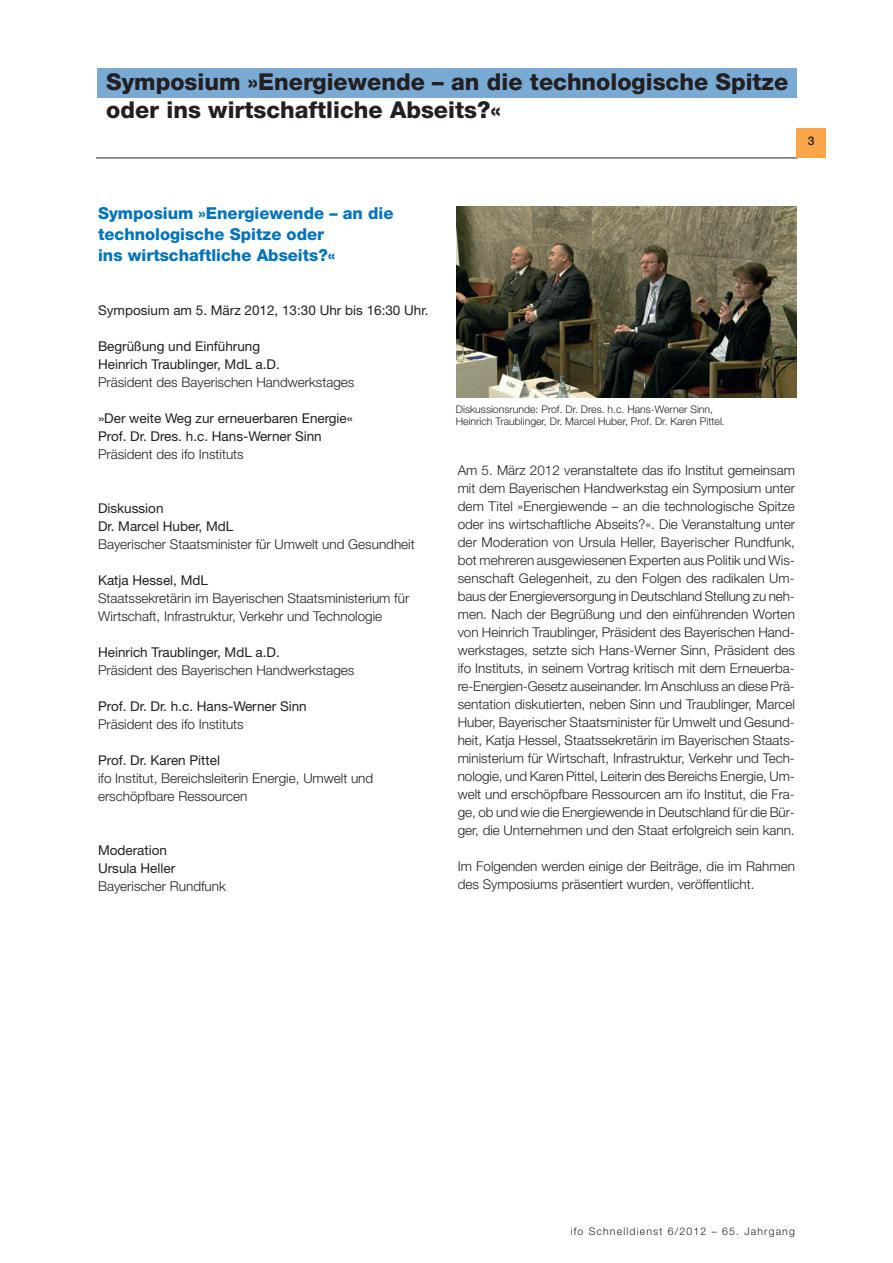
<style>
.page{position:relative;width:893px;height:1263px;background:#fff}
.page>*{position:absolute;margin:0;border:0;box-sizing:border-box;transform-origin:0 0}
.t1{font:800 23.25px/27.9px "Helvetica Neue LT Std";color:#231f20}
.t2{font:800 16.5px/21px "Helvetica Neue LT Std";color:#0073bc}
.t3{font:300 13.5px/18px "Helvetica Neue LT Std";color:#231f20}
.t4{font:13.5px/18px "Helvetica Neue LT Std";color:#231f20}
.t5{font:500 12px "Helvetica Neue LT Std";color:#231f20}
.t6{font:300 10.5px/12px "Helvetica Neue LT Std";color:#231f20}
.t7{font:300 10.5px "Helvetica Neue LT Std";letter-spacing:.11em;color:#231f20}
</style>
<div class="page">
<hr style="left:96px;top:158px;width:701px;height:1px;background:#231f20">
<div style="left:796px;top:128px;width:30px;height:29px;background:#f9a64a"></div>
<div style="left:97px;top:68px;width:699px;height:30px;background:#79aad4"></div>
<img style="left:456px;top:206px;width:340px;height:191px">
<h1 class="t1" style="left:106px;top:68px;width:683px">Symposium »Energiewende – an die technologische Spitze oder ins wirtschaftliche Abseits?«</h1>
<p class="t5" style="left:808px;top:137px;width:8px">3</p>
<p class="t2" style="left:98px;top:203px;width:297px">Symposium »Energiewende – an die technologische Spitze oder<br>ins wirtschaftliche Abseits?«</p>
<p class="t4" style="left:98px;top:302px;width:332px">Symposium am 5. März 2012, 13:30 Uhr bis 16:30 Uhr.</p>
<p class="t4" style="left:98px;top:338px;width:183px">Begrüßung und Einführung<br>Heinrich Traublinger, MdL a.D.</p>
<p class="t3" style="left:98px;top:373px;width:258px">Präsident des Bayerischen Handwerkstages</p>
<p class="t4" style="left:98px;top:410px;width:257px">»Der weite Weg zur erneuerbaren Energie«<br>Prof. Dr. Dres. h.c. Hans-Werner Sinn</p>
<p class="t3" style="left:98px;top:445px;width:147px">Präsident des ifo Instituts</p>
<p class="t4" style="left:98px;top:500px;width:137px">Diskussion<br>Dr. Marcel Huber, MdL</p>
<p class="t3" style="left:98px;top:535px;width:318px">Bayerischer Staatsminister für Umwelt und Gesundheit</p>
<p class="t4" style="left:98px;top:572px;width:112px">Katja Hessel, MdL</p>
<p class="t3" style="left:98px;top:589px;width:313px">Staatssekretärin im Bayerischen Staatsministerium für<br>Wirtschaft, Infrastruktur, Verkehr und Technologie</p>
<p class="t4" style="left:98px;top:644px;width:183px">Heinrich Traublinger, MdL a.D.</p>
<p class="t3" style="left:98px;top:661px;width:258px">Präsident des Bayerischen Handwerkstages</p>
<p class="t4" style="left:98px;top:698px;width:210px">Prof. Dr. Dr. h.c. Hans-Werner Sinn</p>
<p class="t3" style="left:98px;top:715px;width:147px">Präsident des ifo Instituts</p>
<p class="t4" style="left:98px;top:752px;width:123px">Prof. Dr. Karen Pittel</p>
<p class="t3" style="left:98px;top:769px;width:277px">ifo Institut, Bereichsleiterin Energie, Umwelt und erschöpfbare Ressourcen</p>
<p class="t4" style="left:98px;top:842px;width:79px">Moderation<br>Ursula Heller</p>
<p class="t3" style="left:98px;top:877px;width:129px">Bayerischer Rundfunk</p>
<p class="t6" style="left:456px;top:404px;width:270px">Diskussionsrunde: Prof. Dr. Dres. h.c. Hans-Werner Sinn,<br>Heinrich Traublinger, Dr. Marcel Huber, Prof. Dr. Karen Pittel.</p>
<p class="t3" style="left:458px;top:461px;width:339px;text-align:justify">Am 5. März 2012 veranstaltete das ifo Institut gemeinsam mit dem Bayerischen Handwerkstag ein Symposium unter dem Titel »Energiewende – an die technologische Spitze oder ins wirtschaftliche Abseits?«. Die Veranstaltung unter der Moderation von Ursula Heller, Bayerischer Rundfunk, bot mehreren ausgewiesenen Experten aus Politik und Wis&shy;senschaft Gelegenheit, zu den Folgen des radikalen Um&shy;baus der Energieversorgung in Deutschland Stellung zu neh&shy;men. Nach der Begrüßung und den einführenden Worten von Heinrich Traublinger, Präsident des Bayerischen Hand&shy;werkstages, setzte sich Hans-Werner Sinn, Präsident des ifo Instituts, in seinem Vortrag kritisch mit dem Erneuerba&shy;re-Energien-Gesetz auseinander. Im Anschluss an diese Prä&shy;sentation diskutierten, neben Sinn und Traublinger, Marcel Huber, Bayerischer Staatsminister für Umwelt und Gesund&shy;heit, Katja Hessel, Staatssekretärin im Bayerischen Staats&shy;ministerium für Wirtschaft, Infrastruktur, Verkehr und Tech&shy;nologie, und Karen Pittel, Leiterin des Bereichs Energie, Um&shy;welt und erschöpfbare Ressourcen am ifo Institut, die Fra&shy;ge, ob und wie die Energiewende in Deutschland für die Bür&shy;ger, die Unternehmen und den Staat erfolgreich sein kann.</p>
<p class="t3" style="left:458px;top:857px;width:339px">Im Folgenden werden einige der Beiträge, die im Rahmen des Symposiums präsentiert wurden, veröffentlicht.</p>
<p class="t7" style="left:571px;top:1225px;width:226px">ifo Schnelldienst 6/2012 – 65. Jahrgang</p>
</div>
